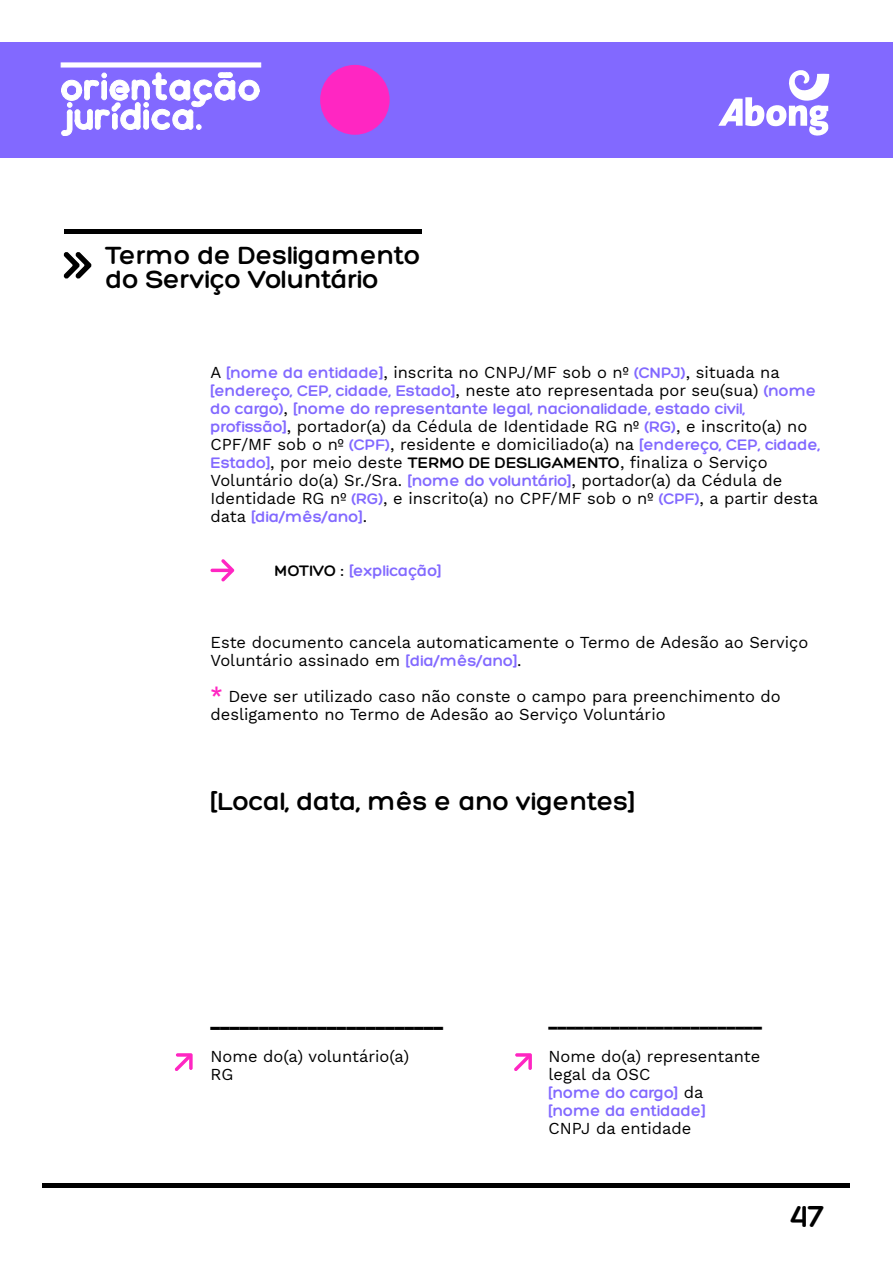
<style>
.page{position:relative;width:893px;height:1263px;background:#fff}
.page>*{position:absolute;margin:0;border:0;box-sizing:border-box;transform-origin:0 0}
.t1{font:700 33px "Hero";color:#000}
.t2{font:700 27px/24px "Hero";color:#000}
.t3{font:18px "Work Sans";color:#000}
.t4{font:16.5px/18px "Work Sans";color:#000}
.t5{font:700 16.5px/18px "Hero";color:#8269ff}
.s1{font-family:"Hero";font-weight:700;color:#8269ff}
.s2{font-family:"Work Sans";font-weight:400;color:#000}
.s3{font-family:"Hero";font-weight:700}
.s4{color:#000}
.s5{font-size:21px;color:#ff26c2}
</style>
<div class="page">
<div style="left:0;top:43px;width:893px;height:115px;background:#8269ff"></div>
<svg style="left:320px;top:65px;width:70px;height:70px"></svg>
<hr style="left:61px;top:63px;width:200px;height:4px;background:#fff">
<svg style="left:61px;top:73px;width:198px;height:63px"></svg>
<hr style="left:43px;top:1184px;width:807px;height:4px;background:#000">
<svg style="left:63px;top:252px;width:29px;height:27px"></svg>
<svg style="left:718px;top:70px;width:111px;height:66px"></svg>
<hr style="left:64px;top:230px;width:357px;height:4px;background:#000">
<svg style="left:175px;top:1053px;width:18px;height:18px"></svg>
<svg style="left:514px;top:1053px;width:18px;height:18px"></svg>
<hr style="left:210px;top:569px;width:22px;height:3px;background:#ff26c2;border-radius:2px">
<svg style="left:221px;top:559px;width:13px;height:23px"></svg>
<h2 class="t2" style="left:106px;top:244px;width:316px">Termo de Desligamento do Serviço Voluntário</h2>
<p class="t4" style="left:210px;top:363px;width:571px">A <span class="s1">[nome da entidade]</span>, inscrita no CNPJ/MF sob o nº <span class="s1">(CNPJ)</span>, situada na</p>
<p class="t5" style="left:210px;top:382px;width:607px">[endereço, CEP, cidade, Estado]<span class="s2">, neste ato representada por seu(sua)</span> (nome do cargo)<span class="s2">,</span> [nome do representante legal, nacionalidade, estado civil,</p>
<p class="t4" style="left:210px;top:417px;width:611px"><span class="s1">profissão]</span>, portador(a) da Cédula de Identidade RG nº <span class="s1">(RG)</span>, e inscrito(a) no CPF/MF sob o nº <span class="s1">(CPF)</span>, residente e domiciliado(a) na <span class="s1">[endereço, CEP, cidade, Estado]</span>, por meio deste <span class="s3">TERMO DE DESLIGAMENTO</span>, finaliza o Serviço Voluntário do(a) Sr./Sra. <span class="s1">[nome do voluntário]</span>, portador(a) da Cédula de Identidade RG nº <span class="s1">(RG)</span>, e inscrito(a) no CPF/MF sob o nº <span class="s1">(CPF)</span>, a partir desta</p>
<p class="t5" style="left:210px;top:508px;width:158px"><span class="s2">data</span> [dia/mês/ano]<span class="s2">.</span></p>
<p class="t5" style="left:274px;top:562px;width:169px"><span class="s4">MOTIVO :</span> [explicação]</p>
<p class="t4" style="left:210px;top:633px;width:599px">Este documento cancela automaticamente o Termo de Adesão ao Serviço<br>Voluntário assinado em <span class="s1">[dia/mês/ano]</span>.</p>
<p class="t4" style="left:210px;top:687px;width:572px"><span class="s5">*</span> Deve ser utilizado caso não conste o campo para preenchimento do desligamento no Termo de Adesão ao Serviço Voluntário</p>
<h2 class="t2" style="left:210px;top:790px;width:426px">[Local, data, mês e ano vigentes]</h2>
<p class="t3" style="left:210px;top:1006px;width:234px">________________________</p>
<p class="t4" style="left:210px;top:1047px;width:200px">Nome do(a) voluntário(a)<br>RG</p>
<p class="t4" style="left:549px;top:1002px;width:215px;line-height:36px">________________________<br>Nome do(a) representante</p>
<p class="t4" style="left:549px;top:1065px;width:103px">legal da OSC</p>
<p class="t5" style="left:549px;top:1084px;width:158px">[nome do cargo] <span class="s2">da </span>[nome da entidade]</p>
<p class="t4" style="left:549px;top:1119px;width:144px">CNPJ da entidade</p>
<h1 class="t1" style="left:791px;top:1198px;width:35px">47</h1>
</div>
